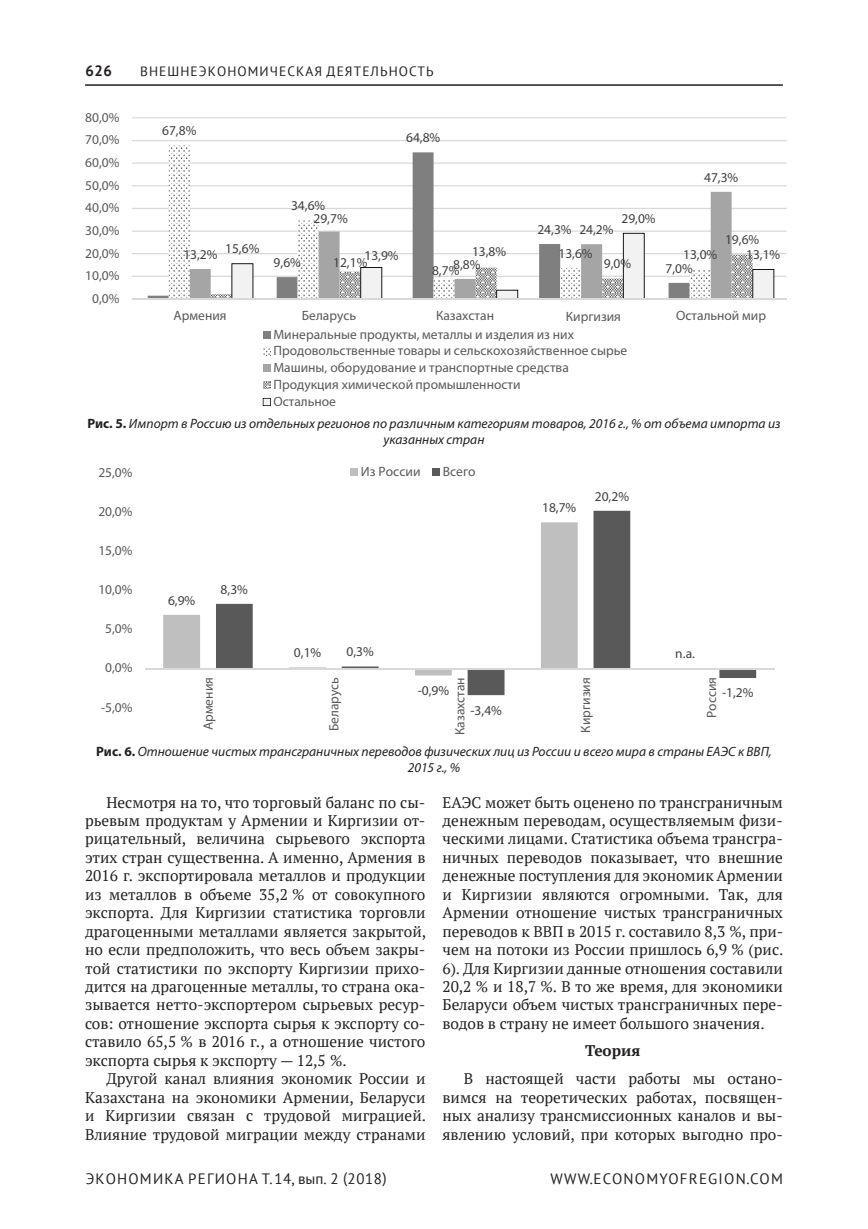
<style>
.page{position:relative;width:868px;height:1229px;background:#fff}
.page>*{position:absolute;margin:0;border:0;box-sizing:border-box;transform-origin:0 0}
.t1{font:15.3px/18.5px "PT Serif";color:#231f20;text-align:justify}
.t2{font:700 15.3px "PT Serif";color:#231f20}
.t3{font:15px "PT Sans";letter-spacing:.08em;color:#231f20}
.t4{font:700 15px "PT Sans";color:#231f20}
.t5{font:13.5px/16.8px "Myriad Pro";color:#595959}
.t6{font:italic 13.5px/16.2px "Myriad Pro";color:#231f20;text-align:center}
.t7{font:13.5px "Myriad Pro";letter-spacing:-.005em;color:#404040}
.t8{font:13.5px "PT Sans";letter-spacing:.08em;color:#231f20}
.s1{font-weight:700;font-style:normal}
</style>
<div class="page">
<hr style="left:85px;top:84px;width:697px;height:2px;background:#231f20">
<hr style="left:132px;top:117px;width:654px;height:1px;background:#d9d9d9">
<hr style="left:132px;top:140px;width:654px;height:1px;background:#d9d9d9">
<hr style="left:132px;top:162px;width:654px;height:2px;background:#d9d9d9">
<hr style="left:132px;top:185px;width:654px;height:1px;background:#d9d9d9">
<hr style="left:132px;top:208px;width:654px;height:1px;background:#d9d9d9">
<hr style="left:132px;top:230px;width:654px;height:2px;background:#d9d9d9">
<hr style="left:132px;top:253px;width:654px;height:1px;background:#d9d9d9">
<hr style="left:132px;top:276px;width:654px;height:1px;background:#d9d9d9">
<svg style="left:169px;top:146px;width:541px;height:152px"></svg>
<svg style="left:190px;top:192px;width:541px;height:106px"></svg>
<svg style="left:211px;top:233px;width:563px;height:65px"></svg>
<hr style="left:132px;top:298px;width:654px;height:2px;background:#d9d9d9">
<div style="left:263px;top:331px;width:7px;height:7px;background:#7f7f7f"></div>
<svg style="left:263px;top:348px;width:7px;height:7px"></svg>
<div style="left:263px;top:365px;width:7px;height:7px;background:#a5a5a5"></div>
<svg style="left:263px;top:381px;width:7px;height:8px"></svg>
<svg style="left:263px;top:398px;width:8px;height:8px"></svg>
<svg style="left:163px;top:614px;width:53px;height:56px;fill:#bfbfbf"></svg>
<svg style="left:216px;top:511px;width:540px;height:184px"></svg>
<hr style="left:145px;top:668px;width:629px;height:1px;background:#d9d9d9">
<div style="left:350px;top:469px;width:8px;height:7px;background:#bfbfbf"></div>
<div style="left:432px;top:469px;width:7px;height:7px;background:#595959"></div>
<p class="t4" style="left:85px;top:61px;width:29px">626</p>
<p class="t8" style="left:140px;top:63px;width:295px">Вн ешн еэкономическая деятельность</p>
<p class="t5" style="left:85px;top:109px;width:36px">80,0%</p>
<p class="t5" style="left:85px;top:131px;width:36px">70,0%</p>
<p class="t5" style="left:85px;top:154px;width:36px">60,0%</p>
<p class="t5" style="left:85px;top:176px;width:36px">50,0%</p>
<p class="t5" style="left:85px;top:199px;width:36px">40,0%</p>
<p class="t5" style="left:85px;top:222px;width:36px">30,0%</p>
<p class="t5" style="left:85px;top:244px;width:36px">20,0%</p>
<p class="t5" style="left:85px;top:267px;width:36px">10,0%</p>
<p class="t5" style="left:92px;top:290px;width:29px">0,0%</p>
<p class="t7" style="left:162px;top:122px;width:36px">67,8%</p>
<p class="t7" style="left:406px;top:129px;width:36px">64,8%</p>
<p class="t7" style="left:704px;top:169px;width:36px">47,3%</p>
<p class="t7" style="left:291px;top:197px;width:36px">34,6%</p>
<p class="t7" style="left:313px;top:210px;width:36px">29,7%</p>
<p class="t7" style="left:537px;top:221px;width:36px">24,3%</p>
<p class="t7" style="left:579px;top:221px;width:36px">24,2%</p>
<p class="t7" style="left:621px;top:210px;width:36px">29,0%</p>
<p class="t7" style="left:225px;top:240px;width:36px">15,6%</p>
<p class="t7" style="left:472px;top:243px;width:36px">13,8%</p>
<p class="t7" style="left:183px;top:246px;width:36px">13,2%</p>
<p class="t7" style="left:558px;top:245px;width:36px">13,6%</p>
<p class="t7" style="left:683px;top:246px;width:36px">13,0%</p>
<p class="t7" style="left:364px;top:247px;width:36px">13,9%</p>
<p class="t7" style="left:273px;top:254px;width:29px">9,6%</p>
<p class="t7" style="left:333px;top:254px;width:36px">12,1%</p>
<p class="t7" style="left:603px;top:256px;width:29px">9,0%</p>
<p class="t7" style="left:453px;top:256px;width:29px">8,8%</p>
<p class="t7" style="left:665px;top:260px;width:29px">7,0%</p>
<p class="t7" style="left:432px;top:262px;width:29px">8,7%</p>
<p class="t7" style="left:725px;top:231px;width:36px">19,6%</p>
<p class="t7" style="left:746px;top:246px;width:36px">13,1%</p>
<p class="t5" style="left:173px;top:307px;width:55px">Армения</p>
<p class="t5" style="left:302px;top:307px;width:56px">Беларусь</p>
<p class="t5" style="left:436px;top:307px;width:60px">Казахстан</p>
<p class="t5" style="left:566px;top:307px;width:57px">Киргизия</p>
<p class="t5" style="left:676px;top:307px;width:91px">Остальной мир</p>
<p class="t5" style="left:273px;top:325px;width:355px">Минеральные продукты, металлы и изделия из них Продовольственные товары и сельскохозяйственное сырье Машины, оборудование и транспортные средства Продукция химической промышленности<br>Остальное</p>
<p class="t6" style="left:87px;top:415px;width:694px"><span class="s1">Рис. 5.</span> Импорт в Россию из отдельных регионов по различным категориям товаров, 2016 г., % от объема импорта из указанных стран</p>
<p class="t5" style="left:98px;top:464px;width:36px">25,0%</p>
<p class="t5" style="left:98px;top:503px;width:36px">20,0%</p>
<p class="t5" style="left:98px;top:542px;width:36px">15,0%</p>
<p class="t5" style="left:98px;top:581px;width:36px">10,0%</p>
<p class="t5" style="left:105px;top:620px;width:29px">5,0%</p>
<p class="t5" style="left:105px;top:659px;width:29px">0,0%</p>
<p class="t5" style="left:101px;top:698px;width:33px">-5,0%</p>
<p class="t5" style="left:361px;top:463px;width:61px">Из России</p>
<p class="t5" style="left:442px;top:463px;width:34px">Всего</p>
<p class="t7" style="left:542px;top:499px;width:36px">18,7%</p>
<p class="t7" style="left:595px;top:488px;width:36px">20,2%</p>
<p class="t7" style="left:168px;top:592px;width:29px">6,9%</p>
<p class="t7" style="left:221px;top:581px;width:29px">8,3%</p>
<p class="t7" style="left:294px;top:644px;width:29px">0,1%</p>
<p class="t7" style="left:346px;top:643px;width:29px">0,3%</p>
<p class="t7" style="left:675px;top:645px;width:21px">n.a.</p>
<p class="t5" style="left:199px;top:730px;width:55px;rotate:-90deg">Армения</p>
<p class="t5" style="left:325px;top:731px;width:56px;rotate:-90deg">Беларусь</p>
<p class="t5" style="left:451px;top:735px;width:59px;rotate:-90deg">Казахстан</p>
<p class="t5" style="left:577px;top:733px;width:57px;rotate:-90deg">Киргизия</p>
<p class="t5" style="left:703px;top:718px;width:43px;rotate:-90deg">Россия</p>
<p class="t7" style="left:417px;top:682px;width:33px">-0,9%</p>
<p class="t7" style="left:722px;top:685px;width:33px">-1,2%</p>
<p class="t7" style="left:470px;top:702px;width:33px">-3,4%</p>
<p class="t6" style="left:96px;top:743px;width:677px"><span class="s1">Рис. 6.</span> Отношение чистых трансграничных переводов физических лиц из России и всего мира в страны ЕАЭС к ВВП,<br>2015 г., %</p>
<p class="t1" style="left:85px;top:793px;width:342px;text-indent:21px">Несмотря на то, что торговый баланс по сы&shy;рьевым продуктам у Армении и Киргизии от&shy;рицательный, величина сырьевого экспорта этих стран существенна. А именно, Армения в 2016 г. экспортировала металлов и продукции из металлов в объеме 35,2 % от совокупного экспорта. Для Киргизии статистика торговли драгоценными металлами является закрытой, но если предположить, что весь объем закры&shy;той статистики по экспорту Киргизии прихо&shy;дится на драгоценные металлы, то страна ока&shy;зывается нетто-экспортером сырьевых ресур&shy;сов: отношение экспорта сырья к экспорту со&shy;ставило 65,5 % в 2016 г., а отношение чистого экспорта сырья к экспорту — 12,5 %.</p>
<p class="t1" style="left:85px;top:1069px;width:342px;text-indent:21px">Другой канал влияния экономик России и Казахстана на экономики Армении, Беларуси и Киргизии связан с трудовой миграцией.<br>Влияние трудовой миграции между странами</p>
<p class="t1" style="left:442px;top:793px;width:342px">ЕАЭС может быть оценено по трансграничным денежным переводам, осуществляемым физи&shy;ческими лицами. Статистика объема трансгра&shy;ничных переводов показывает, что внешние денежные поступления для экономик Армении и Киргизии являются огромными. Так, для Армении отношение чистых трансграничных переводов к ВВП в 2015 г. составило 8,3 %, при&shy;чем на потоки из России пришлось 6,9 % (рис.<br>6). Для Киргизии данные отношения составили 20,2 % и 18,7 %. В то же время, для экономики Беларуси объем чистых трансграничных пере&shy;водов в страну не имеет большого значения.</p>
<p class="t2" style="left:585px;top:1040px;width:57px">Теория</p>
<p class="t1" style="left:442px;top:1069px;width:342px;text-indent:21px">В настоящей части работы мы остано&shy;вимся на теоретических работах, посвящен&shy;ных анализу трансмиссионных каналов и вы&shy;явлению условий, при которых выгодно про-</p>
<p class="t3" style="left:86px;top:1169px;width:302px">ЭКОНОМИКА РЕГИОНА Т.14, вып. 2 (2018)</p>
<p class="t3" style="left:550px;top:1169px;width:234px">WWW.ECONOMYOFREGION.COM</p>
</div>
